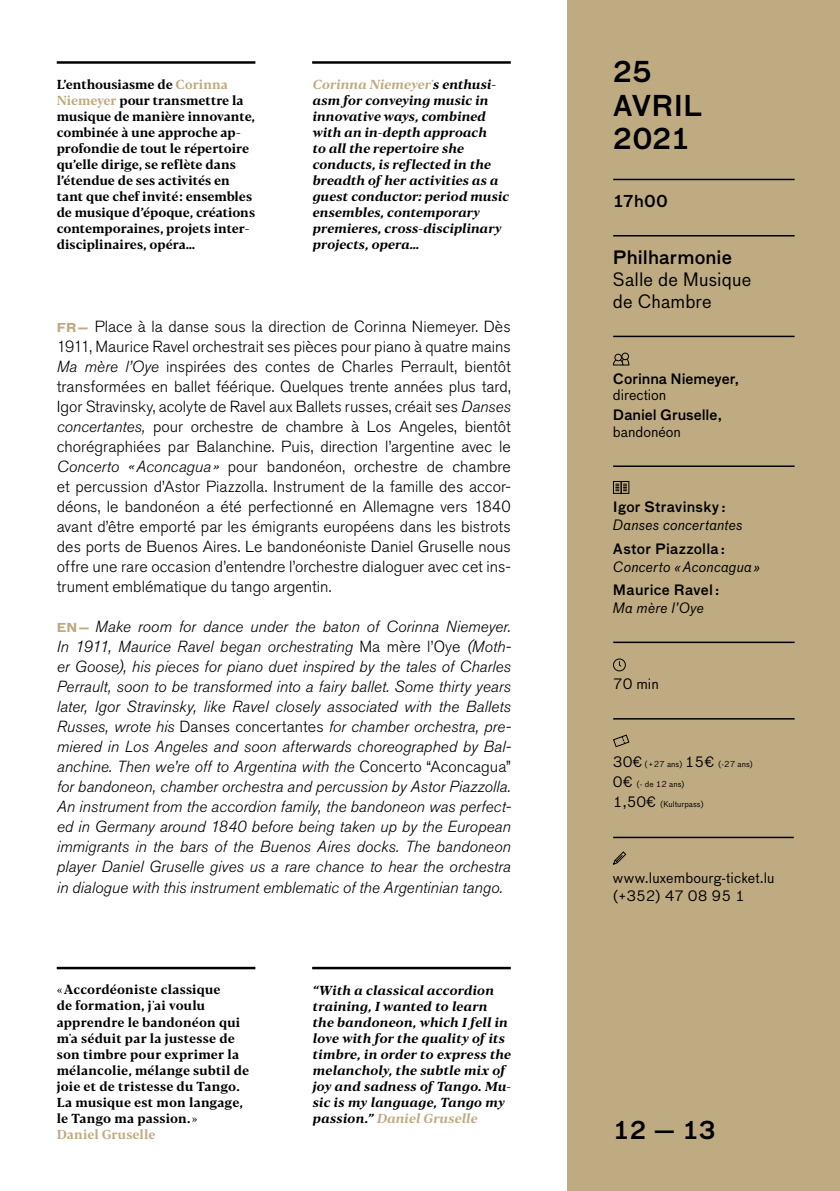
<style>
.page{position:relative;width:840px;height:1191px;background:#fff}
.page>*{position:absolute;margin:0;border:0;box-sizing:border-box;transform-origin:0 0}
.t1{font:500 28px/33.6px "Bau TF";letter-spacing:-.005em;color:#000}
.t2{font:500 24px "Bau TF";color:#000}
.t3{font:18px/21.6px "Bau TF";letter-spacing:.01em;color:#000}
.t4{font:500 18px "Bau TF";letter-spacing:.005em;color:#000}
.t5{font:italic 300 16px/20px "Akzidenz Grotesk Pro";color:#000;text-align:justify}
.t6{font:300 16px/20px "Akzidenz Grotesk Pro";letter-spacing:.005em;color:#000;text-align:justify}
.t7{font:500 16px "Bau TF";letter-spacing:.015em;color:#000}
.t8{font:500 14px "Bau TF";letter-spacing:.01em;color:#000}
.t9{font:14px/18px "Bau TF";color:#000}
.t10{font:italic 14px "Bau TF";letter-spacing:.015em;color:#000}
.t11{font:700 13px/16px "Blacker Text";color:#000}
.t12{font:italic 700 13px/16px "Blacker Text";letter-spacing:.005em;color:#000}
.t13{font:700 13px "Blacker Text";color:#bfab82}
.t14{font:8px "Bau TF";color:#000}
.s1{color:#bfab82}
.s2{font-family:"Bau TF";font-weight:700;font-size:12px;color:#bfab82}
.s3{font-style:italic}
.s4{font-family:"Bau TF";font-weight:700;font-style:normal;font-size:12px;color:#bfab82}
.s5{font-style:normal}
.s6{font-size:14px}
</style>
<div class="page">
<div style="left:567px;top:0;width:272px;height:1191px;background:#bfab82"></div>
<hr style="left:57px;top:966px;width:198px;height:3px;background:#000">
<hr style="left:312px;top:966px;width:198px;height:3px;background:#000">
<hr style="left:57px;top:61px;width:198px;height:3px;background:#000">
<hr style="left:312px;top:61px;width:198px;height:3px;background:#000">
<hr style="left:613px;top:179px;width:181px;height:1px;background:#000">
<div style="left:612px;top:658px;width:13px;height:13px;border:1px solid #000;border-radius:50%"></div>
<svg style="left:618px;top:661px;width:4px;height:6px"></svg>
<hr style="left:613px;top:641px;width:181px;height:2px;background:#000">
<hr style="left:613px;top:235px;width:181px;height:1px;background:#000">
<hr style="left:613px;top:718px;width:181px;height:1px;background:#000">
<svg style="left:613px;top:734px;width:16px;height:14px"></svg>
<svg style="left:613px;top:851px;width:13px;height:14px"></svg>
<hr style="left:612px;top:465px;width:182px;height:2px;background:#000">
<hr style="left:612px;top:836px;width:181px;height:2px;background:#000">
<div style="left:612px;top:481px;width:9px;height:13px;border:1px solid #000"></div>
<div style="left:620px;top:481px;width:9px;height:13px;border:1px solid #000"></div>
<svg style="left:615px;top:484px;width:11px;height:7px"></svg>
<div style="left:621px;top:352px;width:7px;height:8px;border:1px solid #000;border-radius:50%"></div>
<div style="left:614px;top:354px;width:7px;height:7px;border:1px solid #000;border-radius:50%"></div>
<svg style="left:613px;top:358px;width:16px;height:8px"></svg>
<hr style="left:613px;top:336px;width:181px;height:1px;background:#000">
<p class="t11" style="left:57px;top:77px;width:200px">L’enthousiasme de <span class="s1">Corinna<br>Niemeyer</span> pour transmettre la musique de manière innovante, combinée à une approche ap&shy;profondie de tout le répertoire qu’elle dirige, se reflète dans l’étendue de ses activités en tant que chef invité: ensembles de musique d’époque, créations contemporaines, projets inter&shy;disciplinaires, opéra…</p>
<p class="t12" style="left:312px;top:77px;width:198px"><span class="s1">Corinna Niemeyer'</span>s enthusi&shy;asm for conveying music in innovative ways, combined with an in-depth approach<br>to all the repertoire she conducts, is reflected in the breadth of her activities as a guest conductor: period music ensembles, contemporary premieres, cross-disciplinary projects, opera…</p>
<p class="t6" style="left:57px;top:317px;width:455px"><span class="s2">FR—</span> Place à la danse sous la direction de Corinna Niemeyer. Dès 1911, Maurice Ravel orchestrait ses pièces pour piano à quatre mains <span class="s3">Ma mère l’Oye</span> inspirées des contes de Charles Perrault, bientôt transformées en ballet féérique. Quelques trente années plus tard, Igor Stravinsky, acolyte de Ravel aux Ballets russes, créait ses <span class="s3">Danses concertantes,</span> pour orchestre de chambre à Los Angeles, bientôt chorégraphiées par Balanchine. Puis, direction l’argentine avec le <span class="s3">Concerto «Aconcagua»</span> pour bandonéon, orchestre de chambre et percussion d’Astor Piazzolla. Instrument de la famille des accor&shy;déons, le bandonéon a été perfectionné en Allemagne vers 1840 avant d’être emporté par les émigrants européens dans les bistrots des ports de Buenos Aires. Le bandonéoniste Daniel Gruselle nous offre une rare occasion d’entendre l’orchestre dialoguer avec cet ins&shy;trument emblématique du tango argentin.</p>
<p class="t5" style="left:57px;top:617px;width:455px"><span class="s4">EN—</span> Make room for dance under the baton of Corinna Niemeyer.<br>In 1911, Maurice Ravel began orchestrating <span class="s5">Ma mère l’Oye</span> (Moth&shy;er Goose), his pieces for piano duet inspired by the tales of Charles Perrault, soon to be transformed into a fairy ballet. Some thirty years later, Igor Stravinsky, like Ravel closely associated with the Ballets Russes, wrote his <span class="s5">Danses concertantes</span> for chamber orchestra, pre&shy;miered in Los Angeles and soon afterwards choreographed by Bal&shy;anchine. Then we’re off to Argentina with the <span class="s5">Concerto “Aconcagua” </span>for bandoneon, chamber orchestra and percussion by Astor Piazzolla.<br>An instrument from the accordion family, the bandoneon was perfect&shy;ed in Germany around 1840 before being taken up by the European immigrants in the bars of the Buenos Aires docks. The bandoneon player Daniel Gruselle gives us a rare chance to hear the orchestra in dialogue with this instrument emblematic of the Argentinian tango.</p>
<p class="t11" style="left:57px;top:982px;width:194px">«Accordéoniste classique<br>de formation, j'ai voulu apprendre le bandonéon qui m'a séduit par la justesse de son timbre pour exprimer la mélancolie, mélange subtil de joie et de tristesse du Tango.<br>La musique est mon langage, le Tango ma passion.»</p>
<p class="t13" style="left:57px;top:1126px;width:100px">Daniel Gruselle</p>
<p class="t12" style="left:312px;top:982px;width:200px">“With a classical accordion training, I wanted to learn the bandoneon, which I fell in love with for the quality of its timbre, in order to express the melancholy, the subtle mix of joy and sadness of Tango. Mu&shy;sic is my language, Tango my passion.” <span class="s1">Daniel Gruselle</span></p>
<h1 class="t1" style="left:612px;top:55px;width:91px">25<br>AVRIL<br>2021</h1>
<p class="t7" style="left:612px;top:191px;width:56px">17h00</p>
<p class="t4" style="left:612px;top:247px;width:120px">Philharmonie</p>
<p class="t3" style="left:612px;top:269px;width:140px">Salle de Musique de Chambre</p>
<p class="t8" style="left:612px;top:370px;width:128px">Corinna Niemeyer,</p>
<p class="t9" style="left:612px;top:386px;width:55px">direction</p>
<p class="t8" style="left:612px;top:407px;width:111px">Daniel Gruselle,</p>
<p class="t9" style="left:612px;top:423px;width:69px">bandonéon</p>
<p class="t8" style="left:612px;top:498px;width:114px">Igor Stravinsky:</p>
<p class="t10" style="left:612px;top:516px;width:131px">Danses concertantes</p>
<p class="t8" style="left:612px;top:540px;width:114px">Astor Piazzolla:</p>
<p class="t10" style="left:612px;top:558px;width:149px">Concerto «Aconcagua»</p>
<p class="t8" style="left:612px;top:582px;width:108px">Maurice Ravel:</p>
<p class="t10" style="left:612px;top:600px;width:92px">Ma mère l’Oye</p>
<p class="t9" style="left:612px;top:675px;width:47px">70 min</p>
<p class="t14" style="left:612px;top:759px;width:141px"><span class="s6">30€</span> (+27 ans) <span class="s6">15€</span> (-27 ans)</p>
<p class="t14" style="left:612px;top:779px;width:73px"><span class="s6">0€</span> (- de 12 ans)</p>
<p class="t14" style="left:612px;top:799px;width:92px"><span class="s6">1,50€</span> (Kulturpass)</p>
<p class="t9" style="left:612px;top:868px;width:163px">www.luxembourg-ticket.lu (+352) 47 08 95 1</p>
<h2 class="t2" style="left:612px;top:1115px;width:104px">12 — 13</h2>
</div>
